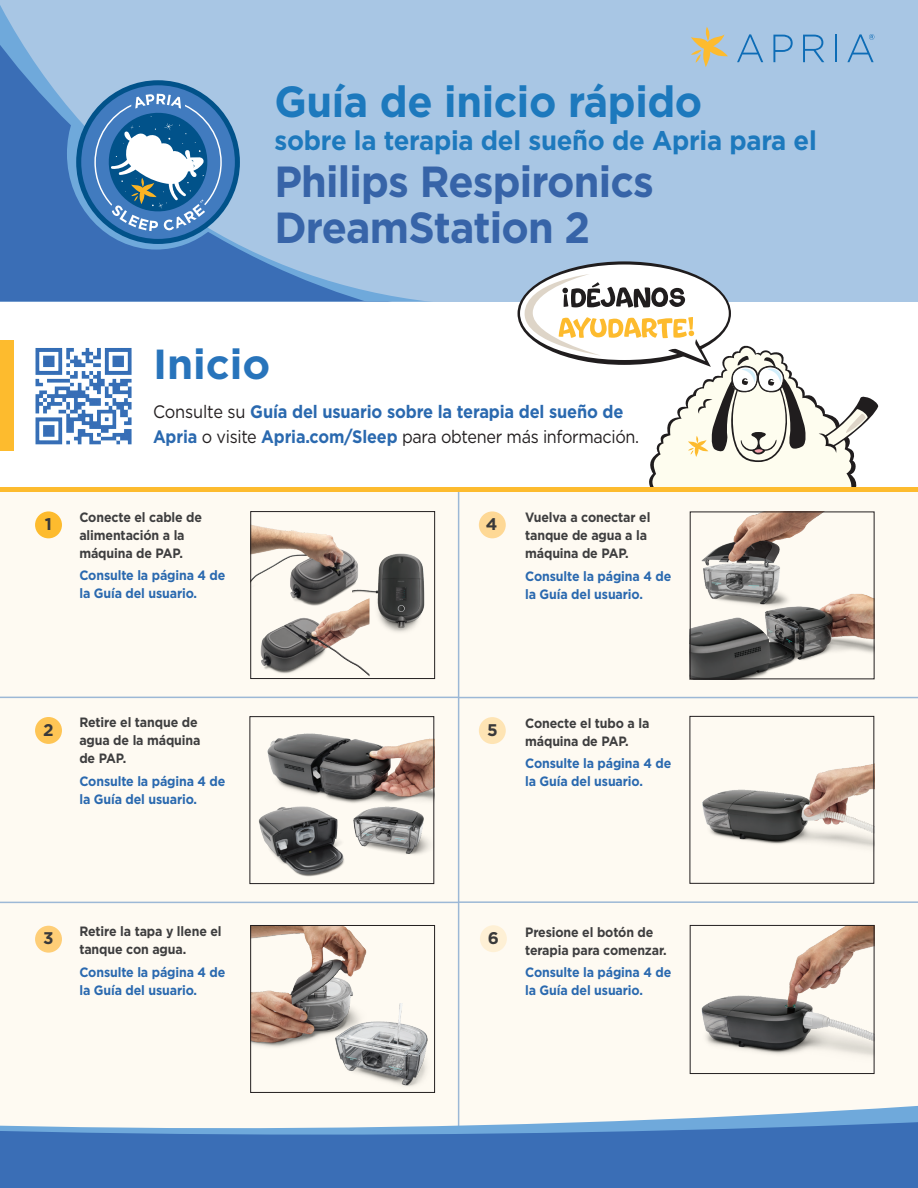
<style>
.page{position:relative;width:918px;height:1188px;background:#fff}
.page>*{position:absolute;margin:0;border:0;box-sizing:border-box;transform-origin:0 0}
.t1{font:700 43.5px "Gotham";letter-spacing:-.02em;color:#3764a8;scale:.95 1}
.t2{font:700 43.5px "Gotham";letter-spacing:-.01em;color:#1d79bd;scale:.95 1}
.t3{font:700 42px "Gotham";color:#2874bb}
.t4{font:700 27px "Gotham";letter-spacing:-.01em;color:#1d79bd;scale:.95 1}
.t5{font:700 18px/25.5px "Gotham";letter-spacing:-.01em;color:#2a69af;scale:.91 1}
.t6{font:700 16.95px "Gotham";color:#39393a}
.Body_9_11__3_SP_SCAL{font:700 13.5px/18px "Gotham";letter-spacing:-.01em;color:#3e3e3f;scale:.92 1}
.Body_9_11__3_SP_SCAL-2{font:700 13.5px/18px "Gotham";letter-spacing:-.01em;color:#2a69af;scale:.92 1}
.s1{font-weight:400;color:#231f20}
</style>
<div class="page">
<div style="left:0;top:0;width:918px;height:302px;background:#a8c6e4"></div>
<svg style="left:0;top:5px;width:640px;height:297px"></svg>
<div style="left:0;top:490px;width:918px;height:662px;background:#fefaf2"></div>
<svg style="left:518px;top:261px;width:213px;height:104px"></svg>
<div style="left:520px;top:265px;width:209px;height:95px;background:#fff;border-radius:50%"></div>
<svg style="left:524px;top:274px;width:354px;height:214px"></svg>
<hr style="left:458px;top:489px;width:1px;height:643px;background:#9cb8d6">
<hr style="left:0;top:697px;width:458px;height:1px;background:#9cb8d6">
<hr style="left:0;top:902px;width:458px;height:1px;background:#9cb8d6">
<hr style="left:459px;top:697px;width:459px;height:1px;background:#9cb8d6">
<hr style="left:459px;top:901px;width:459px;height:2px;background:#9cb8d6">
<div style="left:35px;top:511px;width:27px;height:27px;background:#fdbb2e;border-radius:50%"></div>
<div style="left:35px;top:717px;width:27px;height:27px;background:#fec555;border-radius:50%"></div>
<div style="left:35px;top:926px;width:27px;height:27px;background:#fece77;border-radius:50%"></div>
<div style="left:479px;top:717px;width:27px;height:27px;background:#fee4b4;border-radius:50%"></div>
<div style="left:480px;top:925px;width:27px;height:27px;background:#fef0d5;border-radius:50%"></div>
<div style="left:479px;top:511px;width:27px;height:27px;background:#fed895;border-radius:50%"></div>
<hr style="left:0;top:488px;width:918px;height:4px;background:#fdbb2e">
<img style="left:253px;top:525px;width:100px;height:70px">
<img style="left:260px;top:595px;width:110px;height:82px">
<img style="left:353px;top:553px;width:72px;height:84px">
<div style="left:251px;top:511px;width:184px;height:168px;border:1px solid #231f20"></div>
<img style="left:267px;top:724px;width:168px;height:78px">
<img style="left:258px;top:802px;width:177px;height:81px">
<div style="left:250px;top:716px;width:184px;height:168px;border:1px solid #231f20"></div>
<img style="left:252px;top:927px;width:115px;height:120px">
<img style="left:329px;top:1004px;width:99px;height:77px">
<div style="left:250px;top:925px;width:185px;height:168px;border:1px solid #231f20"></div>
<img style="left:701px;top:514px;width:120px;height:75px">
<img style="left:692px;top:589px;width:183px;height:90px">
<img style="left:702px;top:764px;width:170px;height:84px">
<div style="left:690px;top:716px;width:184px;height:168px;border:1px solid #231f20"></div>
<img style="left:701px;top:927px;width:171px;height:129px">
<div style="left:690px;top:925px;width:184px;height:149px;border:1px solid #231f20"></div>
<div style="left:0;top:1168px;width:918px;height:20px;background:#3a6eb6"></div>
<svg style="left:0;top:1081px;width:918px;height:87px"></svg>
<div style="left:0;top:340px;width:14px;height:112px;background:#fdbb2e"></div>
<svg style="left:691px;top:27px;width:37px;height:40px"></svg>
<svg style="left:737px;top:34px;width:26px;height:28px"></svg>
<svg style="left:773px;top:35px;width:20px;height:27px"></svg>
<svg style="left:803px;top:35px;width:21px;height:27px"></svg>
<hr style="left:835px;top:35px;width:2px;height:27px;background:#0d6cb6">
<svg style="left:847px;top:34px;width:27px;height:28px"></svg>
<img style="left:35px;top:348px;width:97px;height:97px">
<svg style="left:67px;top:80px;width:173px;height:170px"></svg>
<p class="t2" style="left:274px;top:73px;width:452px">Guía de inicio rápido</p>
<p class="t4" style="left:274px;top:123px;width:572px">sobre la terapia del sueño de Apria para el</p>
<p class="t1" style="left:274px;top:153px;width:401px">Philips Respironics</p>
<p class="t1" style="left:274px;top:199px;width:334px">DreamStation 2</p>
<p class="t6" style="left:45px;top:513px;width:9px">1</p>
<p class="t3" style="left:153px;top:336px;width:119px">Inicio</p>
<p class="t5" style="left:153px;top:399px;width:536px"><span class="s1">Consulte su</span> Guía del usuario sobre la terapia del sueño de<br>Apria <span class="s1">o visite</span> Apria.com/Sleep <span class="s1">para obtener más información.</span></p>
<p class="Body_9_11__3_SP_SCAL" style="left:79px;top:508px;width:135px">Conecte el cable de alimentación a la máquina de PAP.</p>
<p class="Body_9_11__3_SP_SCAL-2" style="left:79px;top:566px;width:160px">Consulte la página 4 de la Guía del usuario.</p>
<p class="t6" style="left:486px;top:513px;width:13px">4</p>
<p class="Body_9_11__3_SP_SCAL" style="left:525px;top:508px;width:138px">Vuelva a conectar el tanque de agua a la máquina de PAP.</p>
<p class="Body_9_11__3_SP_SCAL-2" style="left:525px;top:567px;width:160px">Consulte la página 4 de la Guía del usuario.</p>
<p class="t6" style="left:43px;top:718px;width:12px">2</p>
<p class="Body_9_11__3_SP_SCAL" style="left:79px;top:713px;width:133px">Retire el tanque de agua de la máquina de PAP.</p>
<p class="Body_9_11__3_SP_SCAL-2" style="left:79px;top:772px;width:160px">Consulte la página 4 de la Guía del usuario.</p>
<p class="t6" style="left:487px;top:719px;width:12px">5</p>
<p class="Body_9_11__3_SP_SCAL" style="left:525px;top:714px;width:136px">Conecte el tubo a la máquina de PAP.</p>
<p class="Body_9_11__3_SP_SCAL-2" style="left:525px;top:755px;width:160px">Consulte la página 4 de la Guía del usuario.</p>
<p class="t6" style="left:43px;top:927px;width:12px">3</p>
<p class="Body_9_11__3_SP_SCAL" style="left:79px;top:922px;width:156px">Retire la tapa y llene el tanque con agua.</p>
<p class="Body_9_11__3_SP_SCAL-2" style="left:79px;top:963px;width:160px">Consulte la página 4 de la Guía del usuario.</p>
<p class="t6" style="left:488px;top:927px;width:13px">6</p>
<p class="Body_9_11__3_SP_SCAL" style="left:525px;top:923px;width:155px">Presione el botón de terapia para comenzar.</p>
<p class="Body_9_11__3_SP_SCAL-2" style="left:525px;top:964px;width:160px">Consulte la página 4 de la Guía del usuario.</p>
</div>
